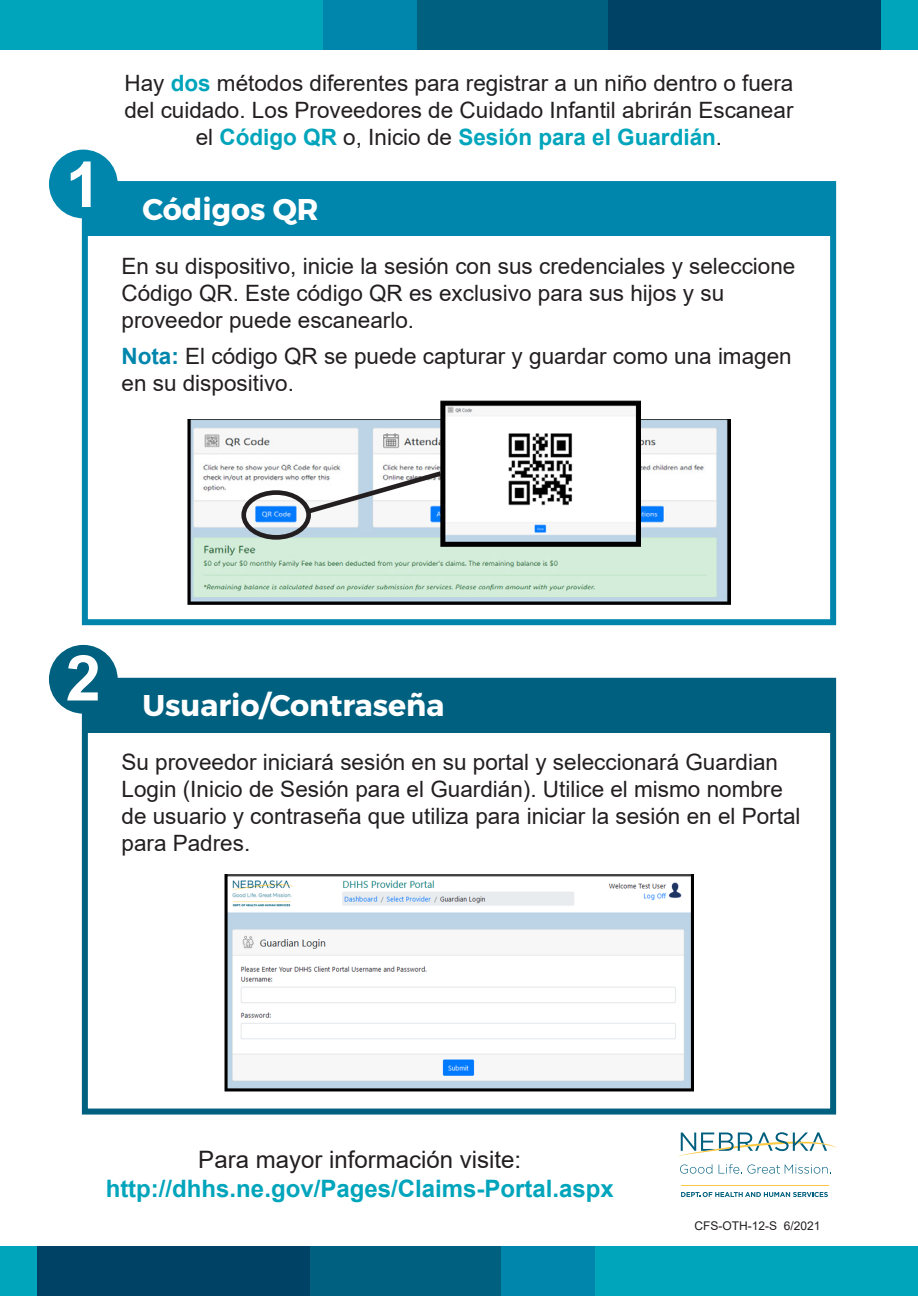
<style>
.page{position:relative;width:918px;height:1296px;background:#fff}
.page>*{position:absolute;margin:0;border:0;box-sizing:border-box;transform-origin:0 0}
.t1{font:700 63.3px "Arial";color:#fff}
.t2{font:700 30px "Montserrat";color:#fff}
.t3{font:700 24px/28.8px "Arial";color:#00a5bb;text-align:center}
.t4{font:22.5px/27px "Arial";color:#231f20}
.t5{font:12px "Arial";color:#231f20}
.s1{font-weight:700;color:#00a5bb}
.s2{font-weight:700;color:#0086ac}
.s3{font-weight:400;color:#231f20}
</style>
<div class="page">
<div style="left:595px;top:1247px;width:323px;height:49px;background:#00a5bb"></div>
<div style="left:501px;top:1247px;width:94px;height:49px;background:#0086ac"></div>
<div style="left:310px;top:1247px;width:191px;height:49px;background:#00607f"></div>
<div style="left:36px;top:1247px;width:274px;height:49px;background:#004265"></div>
<div style="left:0;top:1247px;width:36px;height:49px;background:#00a5bb"></div>
<div style="left:83px;top:183px;width:752px;height:53px;background:#0086ac"></div>
<div style="left:82px;top:181px;width:754px;height:444px;border:6px solid #0086ac"></div>
<div style="left:49px;top:150px;width:69px;height:68px;background:#0086ac;border-radius:50%"></div>
<div style="left:83px;top:679px;width:752px;height:54px;background:#00607f"></div>
<div style="left:82px;top:678px;width:754px;height:437px;border:6px solid #00607f"></div>
<div style="left:49px;top:645px;width:69px;height:69px;background:#00607f;border-radius:50%"></div>
<hr style="left:681px;top:1185px;width:148px;height:1px;background:#fec842">
<svg style="left:681px;top:1192px;width:147px;height:5px"></svg>
<svg style="left:679px;top:1132px;width:157px;height:24px"></svg>
<svg style="left:680px;top:1164px;width:32px;height:10px"></svg>
<svg style="left:719px;top:1164px;width:112px;height:10px"></svg>
<img style="left:187px;top:419px;width:544px;height:185px">
<img style="left:441px;top:400px;width:200px;height:147px">
<svg style="left:302px;top:468px;width:144px;height:49px"></svg>
<div style="left:241px;top:490px;width:70px;height:50px;border:5px solid #231f20;border-radius:50%"></div>
<div style="left:0;top:0;width:323px;height:49px;background:#00a5bb"></div>
<div style="left:323px;top:0;width:94px;height:49px;background:#0086ac"></div>
<div style="left:417px;top:0;width:191px;height:49px;background:#00607f"></div>
<div style="left:608px;top:0;width:274px;height:49px;background:#004265"></div>
<div style="left:882px;top:0;width:36px;height:49px;background:#00a5bb"></div>
<img style="left:224px;top:874px;width:470px;height:217px">
<p class="t1" style="left:66px;top:140px;width:37px">1</p>
<p class="t4" style="left:124px;top:70px;width:671px;text-align:center">Hay <span class="s1">dos</span> métodos diferentes para registrar a un niño dentro o fuera del cuidado. Los Proveedores de Cuidado Infantil abrirán Escanear el <span class="s1">Código QR</span> o, Inicio de <span class="s1">Sesión para el Guardián</span>.</p>
<p class="t2" style="left:142px;top:191px;width:178px">Códigos QR</p>
<p class="t4" style="left:122px;top:252px;width:676px">En su dispositivo, inicie la sesión con sus credenciales y seleccione<br>Código QR. Este código QR es exclusivo para sus hijos y su proveedor puede escanearlo.</p>
<p class="t4" style="left:122px;top:342px;width:672px"><span class="s2">Nota:</span> El código QR se puede capturar y guardar como una imagen en su dispositivo.</p>
<p class="t1" style="left:66px;top:634px;width:37px">2</p>
<p class="t2" style="left:142px;top:686px;width:304px">Usuario/Contraseña</p>
<p class="t4" style="left:122px;top:748px;width:681px">Su proveedor iniciará sesión en su portal y seleccionará Guardian Login (Inicio de Sesión para el Guardián). Utilice el mismo nombre de usuario y contraseña que utiliza para iniciar la sesión en el Portal para Padres.</p>
<p class="t3" style="left:106px;top:1146px;width:510px"><span class="s3">Para mayor información visite: </span>http://dhhs.ne.gov/Pages/Claims-Portal.aspx</p>
<p class="t5" style="left:694px;top:1218px;width:128px">CFS-OTH-12-S 6/2021</p>
</div>
